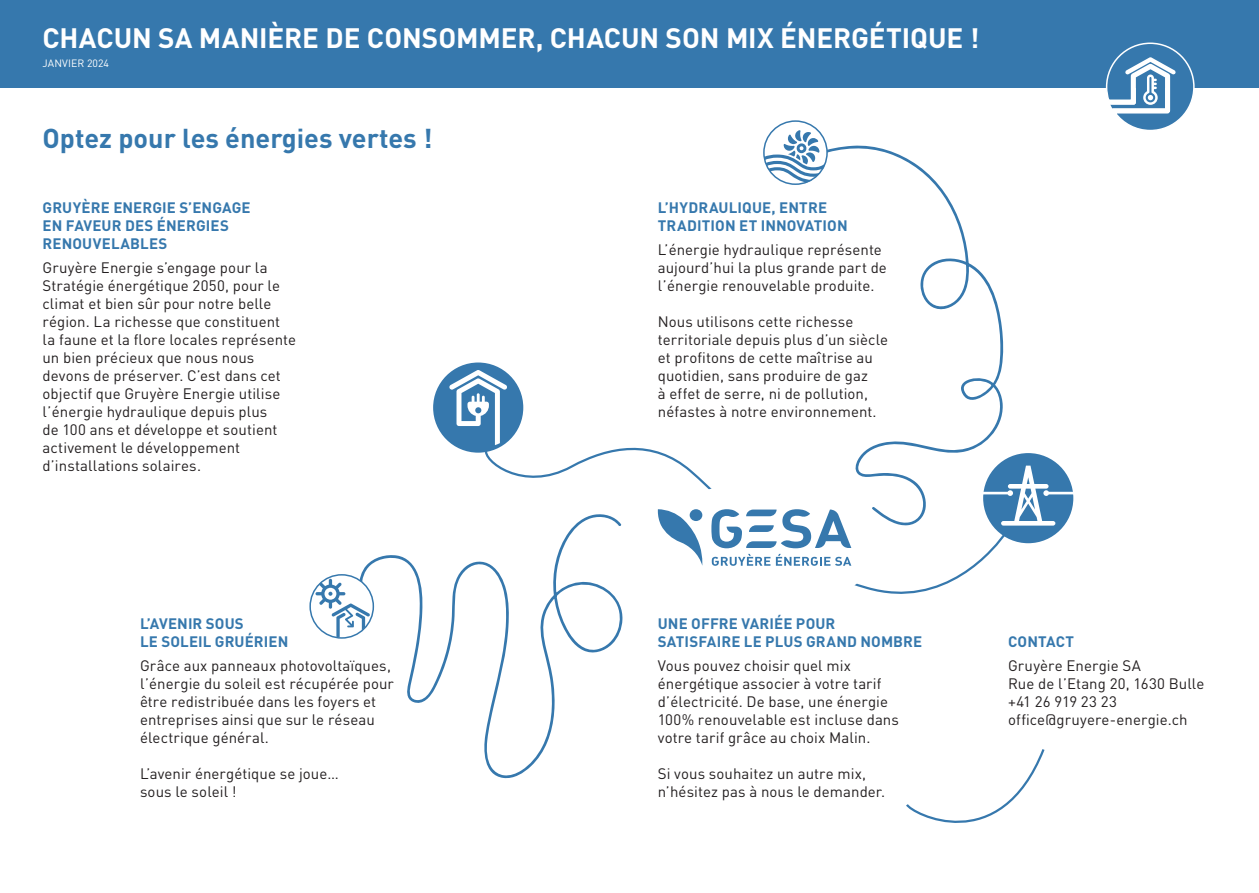
<style>
.page{position:relative;width:1259px;height:893px;background:#fff}
.page>*{position:absolute;margin:0;border:0;box-sizing:border-box;transform-origin:0 0}
.t1{font:700 27.75px "DIN";letter-spacing:-.005em;color:#fff}
.t2{font:700 27px "DINOT";color:#3678ad}
.t3{font:15px/18px "DIN";letter-spacing:.005em;color:#231f20}
.t4{font:700 15px/18px "DIN";letter-spacing:.01em;color:#3678ad}
.t5{font:10.5px "DINOT";letter-spacing:.01em;color:#fff}
</style>
<div class="page">
<svg style="left:359px;top:555px;width:264px;height:224px"></svg>
<svg style="left:482px;top:439px;width:528px;height:174px"></svg>
<div style="left:0;top:0;width:1259px;height:87px;background:#3678ad"></div>
<svg style="left:781px;top:145px;width:223px;height:439px"></svg>
<svg style="left:1105px;top:42px;width:90px;height:88px"></svg>
<svg style="left:658px;top:453px;width:238px;height:147px"></svg>
<div style="left:689px;top:509px;width:13px;height:12px;background:#3678ad;border-radius:50%"></div>
<div style="left:983px;top:453px;width:90px;height:90px;background:#3678ad;border-radius:50%"></div>
<svg style="left:981px;top:466px;width:93px;height:60px"></svg>
<div style="left:433px;top:362px;width:90px;height:91px;background:#3678ad;border-radius:50%"></div>
<svg style="left:449px;top:370px;width:58px;height:75px"></svg>
<svg style="left:906px;top:749px;width:139px;height:74px"></svg>
<svg style="left:310px;top:575px;width:63px;height:63px"></svg>
<div style="left:309px;top:574px;width:65px;height:65px;border:2px solid #3678ad;border-radius:50%"></div>
<svg style="left:315px;top:579px;width:55px;height:58px"></svg>
<svg style="left:764px;top:121px;width:63px;height:63px"></svg>
<div style="left:763px;top:120px;width:65px;height:65px;border:2px solid #3678ad;border-radius:50%"></div>
<svg style="left:764px;top:130px;width:61px;height:53px"></svg>
<h1 class="t1" style="left:43px;top:20px;width:938px">CHACUN SA MANIÈRE DE CONSOMMER, CHACUN SON MIX ÉNERGÉTIQUE !</h1>
<p class="t5" style="left:43px;top:56px;width:68px">JANVIER 2024</p>
<h2 class="t2" style="left:43px;top:121px;width:391px">Optez pour les énergies vertes !</h2>
<p class="t4" style="left:43px;top:198px;width:210px">GRUYÈRE ENERGIE S’ENGAGE<br>EN FAVEUR DES ÉNERGIES<br>RENOUVELABLES</p>
<p class="t3" style="left:43px;top:259px;width:255px">Gruyère Energie s’engage pour la Stratégie énergétique 2050, pour le climat et bien sûr pour notre belle région. La richesse que constituent la faune et la flore locales représente un bien précieux que nous nous devons de préserver. C’est dans cet objectif que Gruyère Energie utilise l’énergie hydraulique depuis plus<br>de 100 ans et développe et soutient activement le développement d’installations solaires.</p>
<p class="t4" style="left:658px;top:198px;width:191px">L’HYDRAULIQUE, ENTRE<br>TRADITION ET INNOVATION</p>
<p class="t3" style="left:658px;top:241px;width:231px">L’énergie hydraulique représente aujourd’hui la plus grande part de l’énergie renouvelable produite.</p>
<p class="t3" style="left:658px;top:313px;width:232px">Nous utilisons cette richesse territoriale depuis plus d’un siècle et profitons de cette maîtrise au quotidien, sans produire de gaz<br>à effet de serre, ni de pollution, néfastes à notre environnement.</p>
<p class="t4" style="left:140px;top:614px;width:150px">L’AVENIR SOUS<br>LE SOLEIL GRUÉRIEN</p>
<p class="t3" style="left:140px;top:656px;width:255px">Grâce aux panneaux photovoltaïques, l’énergie du soleil est récupérée pour être redistribuée dans les foyers et entreprises ainsi que sur le réseau électrique général.</p>
<p class="t3" style="left:140px;top:764px;width:200px">L’avenir énergétique se joue… sous le soleil !</p>
<p class="t4" style="left:658px;top:614px;width:266px">UNE OFFRE VARIÉE POUR<br>SATISFAIRE LE PLUS GRAND NOMBRE</p>
<p class="t3" style="left:658px;top:656px;width:243px">Vous pouvez choisir quel mix énergétique associer à votre tarif d’électricité. De base, une énergie 100% renouvelable est incluse dans votre tarif grâce au choix Malin.</p>
<p class="t3" style="left:658px;top:764px;width:229px">Si vous souhaitez un autre mix, n’hésitez pas à nous le demander.</p>
<p class="t4" style="left:1008px;top:631px;width:67px">CONTACT</p>
<p class="t3" style="left:1008px;top:656px;width:198px">Gruyère Energie SA<br>Rue de l’Etang 20, 1630 Bulle +41 26 919 23 23 office@gruyere-energie.ch</p>
</div>
